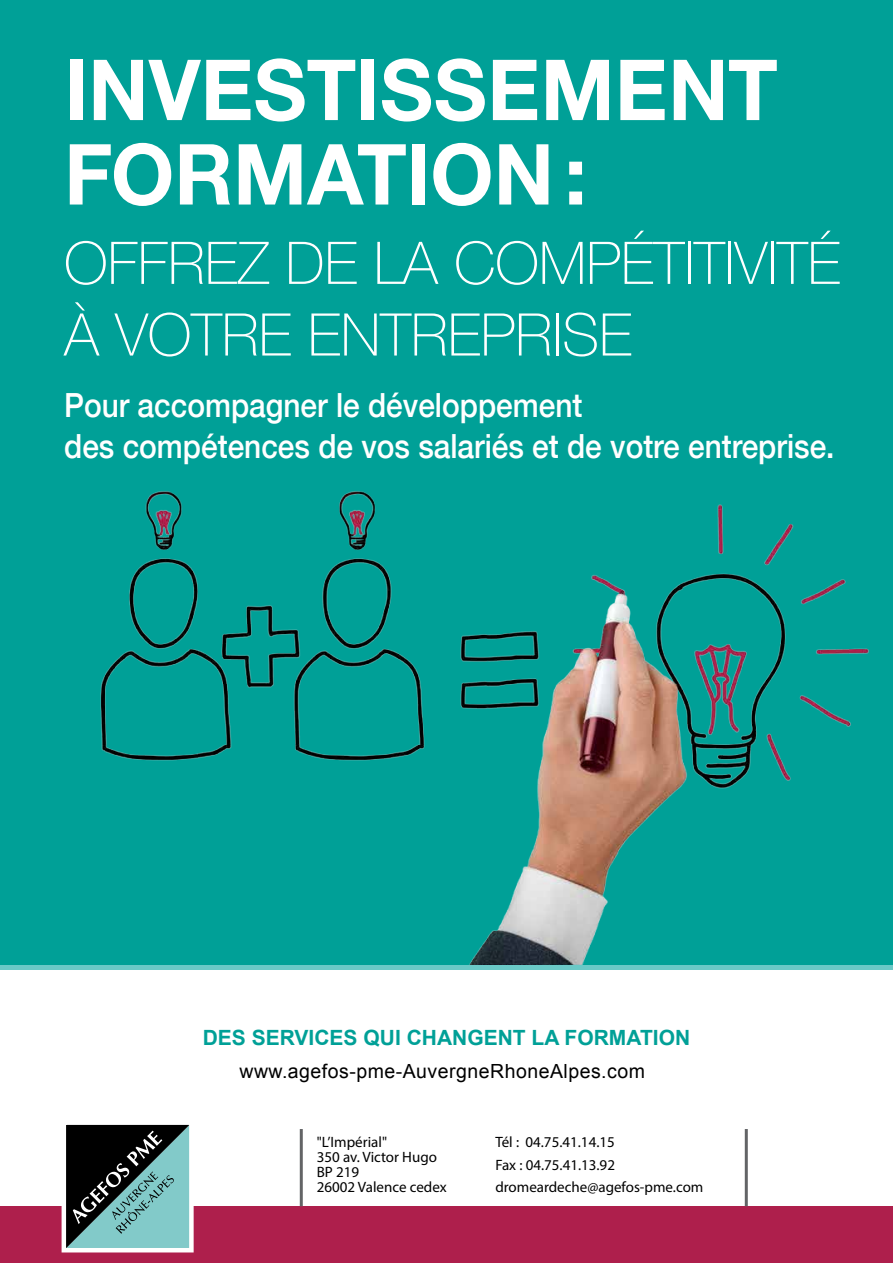
<style>
.page{position:relative;width:893px;height:1263px;background:#fff}
.page>*{position:absolute;margin:0;border:0;box-sizing:border-box;transform-origin:0 0}
.t1{font:700 84.3px/84.4px "Helvetica Neue LT Std";color:#fff}
.t2{font:100 58.8px/71.7px "Helvetica Neue LT Std";color:#fff}
.t3{font:500 33.3px/41px "Helvetica Neue LT";color:#fff;scale:.9 1}
.t4{font:700 21px "Arial";color:#00a097}
.t5{font:19.5px "Arial";letter-spacing:.025em;color:#000}
.t6{font:15px/15px "Myriad Pro";color:#000}
</style>
<div class="page">
<div style="left:0;top:1206px;width:893px;height:57px;background:#ae1f4c"></div>
<hr style="left:745px;top:1129px;width:3px;height:77px;background:#636466">
<hr style="left:300px;top:1129px;width:3px;height:77px;background:#636466">
<svg style="left:67px;top:1125px;width:122px;height:122px;background:#486a6a"></svg>
<div style="left:62px;top:1120px;width:132px;height:132px;border:4px solid #fff"></div>
<div style="left:0;top:0;width:893px;height:969px;background:#00a097"></div>
<img style="left:100px;top:491px;width:769px;height:473px">
<hr style="left:0;top:965px;width:893px;height:4px;background:#6ac9c7">
<h1 class="t1" style="left:64px;top:46px;width:715px">INVESTISSEMENT<br>FORMATION:</h1>
<h2 class="t2" style="left:64px;top:227px;width:778px">OFFREZ DE LA COMPÉTITIVITÉ<br>À VOTRE ENTREPRISE</h2>
<h3 class="t3" style="left:64px;top:384px;width:857px">Pour accompagner le développement<br>des compétences de vos salariés et de votre entreprise.</h3>
<h3 class="t4" style="left:203px;top:1024px;width:489px">DES SERVICES QUI CHANGENT LA FORMATION</h3>
<h3 class="t5" style="left:239px;top:1059px;width:407px">www.agefos-pme-AuvergneRhoneAlpes.com</h3>
<p class="t6" style="left:317px;top:1135px;width:131px">"L’Impérial"<br>350 av. Victor Hugo<br>BP 219<br>26002 Valence cedex</p>
<p class="t6" style="left:495px;top:1131px;width:210px;line-height:22.5px">Tél : 04.75.41.14.15<br>Fax : 04.75.41.13.92 dromeardeche@agefos-pme.com</p>
</div>
